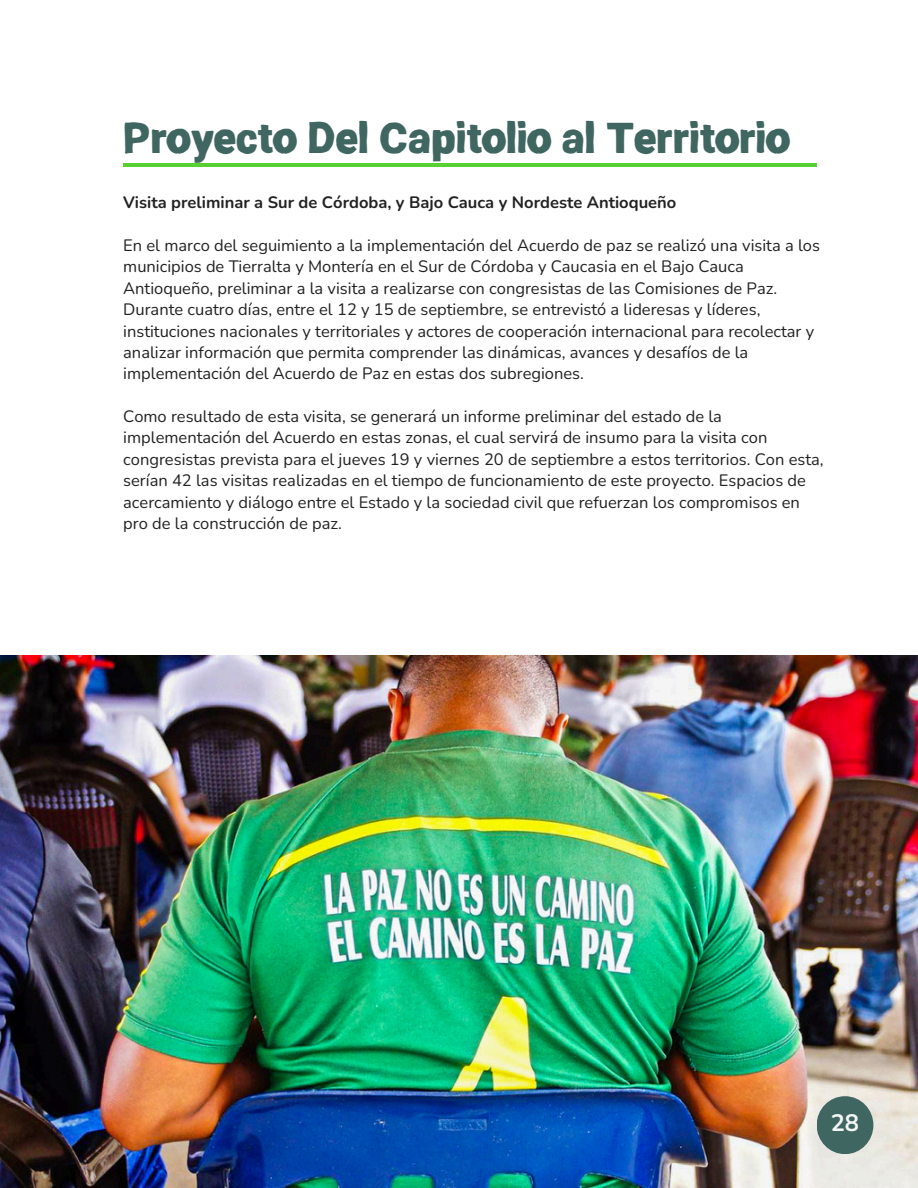
<style>
.page{position:relative;width:918px;height:1188px;background:#fff}
.page>*{position:absolute;margin:0;border:0;box-sizing:border-box;transform-origin:0 0}
.t1{font:700 42px "Ramona";color:#406661}
.t2{font:700 23.7px "Nunito";color:#f5f5f5}
.t3{font:16.5px/21.3px "Nunito";color:#222}
.t4{font:700 16.5px "Nunito";color:#222}
</style>
<div class="page">
<img style="left:0;top:656px;width:918px;height:532px">
<div style="left:817px;top:1096px;width:56px;height:58px;background:#406661;border-radius:50%"></div>
<hr style="left:123px;top:163px;width:694px;height:3px;background:#57d131">
<p class="t1" style="left:123px;top:109px;width:668px">Proyecto Del Capitolio al Territorio</p>
<p class="t4" style="left:123px;top:192px;width:555px">Visita preliminar a Sur de Córdoba, y Bajo Cauca y Nordeste Antioqueño</p>
<p class="t3" style="left:123px;top:235px;width:698px">En el marco del seguimiento a la implementación del Acuerdo de paz se realizó una visita a los municipios de Tierralta y Montería en el Sur de Córdoba y Caucasia en el Bajo Cauca Antioqueño, preliminar a la visita a realizarse con congresistas de las Comisiones de Paz.<br>Durante cuatro días, entre el 12 y 15 de septiembre, se entrevistó a lideresas y líderes, instituciones nacionales y territoriales y actores de cooperación internacional para recolectar y analizar información que permita comprender las dinámicas, avances y desafíos de la implementación del Acuerdo de Paz en estas dos subregiones.</p>
<p class="t3" style="left:123px;top:406px;width:702px">Como resultado de esta visita, se generará un informe preliminar del estado de la implementación del Acuerdo en estas zonas, el cual servirá de insumo para la visita con congresistas prevista para el jueves 19 y viernes 20 de septiembre a estos territorios. Con esta, serían 42 las visitas realizadas en el tiempo de funcionamiento de este proyecto. Espacios de acercamiento y diálogo entre el Estado y la sociedad civil que refuerzan los compromisos en pro de la construcción de paz.</p>
<h2 class="t2" style="left:831px;top:1107px;width:30px">28</h2>
</div>
